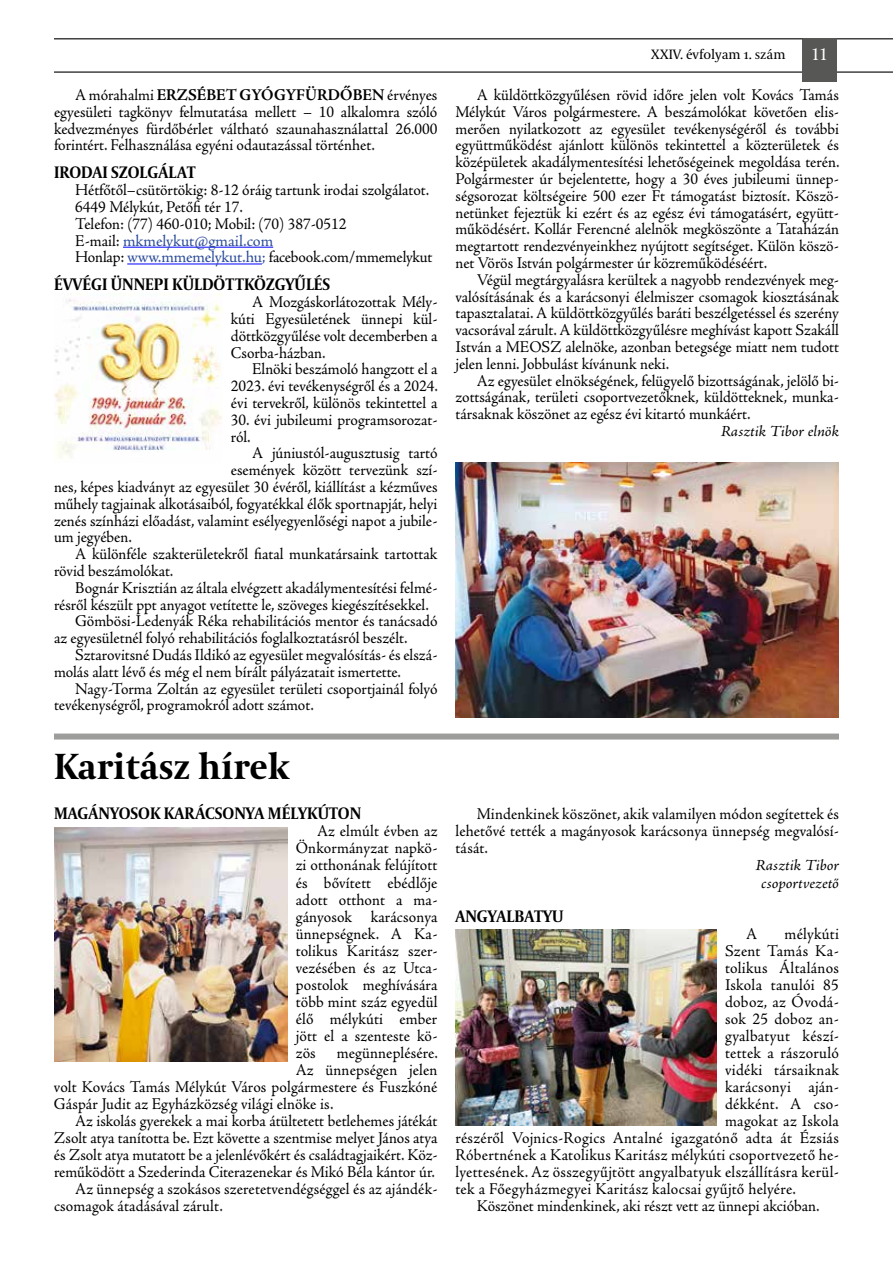
<style>
.page{position:relative;width:893px;height:1263px;background:#fff}
.page>*{position:absolute;margin:0;border:0;box-sizing:border-box;transform-origin:0 0}
.t1{font:700 36px "Coranto 2";color:#000}
.t2{font:16.5px/16.8px "Adobe Jenson Pro";color:#000;text-align:justify;scale:.95 1}
.t3{font:16.5px "Adobe Jenson Pro";letter-spacing:.02em;color:#000;scale:.95 1}
.t4{font:700 16.5px "Coranto 2";color:#000;scale:.95 1}
.t5{font:16.5px "Coranto 2";color:#fff}
.t6{font:italic 15.6px/17px "Adobe Jenson Pro";color:#000;text-align:center;scale:1.05 1}
.t7{font:13.5px "Coranto 2";color:#000}
.s1{font-weight:700}
.s2{color:#2b4b9b}
</style>
<div class="page">
<hr style="left:54px;top:72px;width:839px;height:1px;background:#000">
<div style="left:802px;top:38px;width:35px;height:44px;background:#575756"></div>
<hr style="left:54px;top:38px;width:748px;height:1px;background:#000">
<hr style="left:837px;top:38px;width:56px;height:1px;background:#000">
<hr style="left:123px;top:247px;width:150px;height:1px;background:#00f">
<hr style="left:127px;top:264px;width:135px;height:1px;background:#00f">
<img style="left:54px;top:294px;width:168px;height:164px">
<img style="left:455px;top:462px;width:384px;height:255px">
<img style="left:54px;top:828px;width:233px;height:233px">
<img style="left:455px;top:930px;width:261px;height:195px">
<div style="left:54px;top:733px;width:785px;height:6px;background:#9d9d9c"></div>
<p class="t2" style="left:54px;top:87px;width:405px;text-indent:21px">A mórahalmi <span class="s1">ERZSÉBET GYÓGYFÜRDŐBEN</span> érvényes egyesületi tagkönyv felmutatása mellett – 10 alkalomra szóló kedvezményes fürdőbérlet váltható szaunahasználattal 26.000 forintért. Felhasználása egyéni odautazással történhet.</p>
<p class="t4" style="left:54px;top:162px;width:151px">IRODAI SZOLGÁLAT</p>
<p class="t2" style="left:75px;top:182px;width:377px;text-align:left">Hétfőtől–csütörtökig: 8-12 óráig tartunk irodai szolgálatot.<br>6449 Mélykút, Petőfi tér 17.<br>Telefon: (77) 460-010; Mobil: (70) 387-0512<br>E-mail: <span class="s2">mkmelykut@gmail.com<br></span>Honlap: <span class="s2">www.mmemelykut.hu;</span> facebook.com/mmemelykut</p>
<p class="t4" style="left:54px;top:274px;width:292px">ÉVVÉGI ÜNNEPI KÜLDÖTTKÖZGYŰLÉS</p>
<p class="t2" style="left:231px;top:294px;width:219px;text-indent:21px">A Mozgáskorlátozottak Mély&shy;kúti Egyesületének ünnepi kül&shy;döttközgyűlése volt decemberben a Csorba-házban.</p>
<p class="t2" style="left:231px;top:361px;width:220px;text-indent:21px">Elnöki beszámoló hangzott el a 2023. évi tevékenységről és a 2024. évi tervekről, különös tekintettel a</p>
<p class="t2" style="left:231px;top:411px;width:219px">30. évi jubileumi programsorozat&shy;ról.</p>
<p class="t2" style="left:252px;top:445px;width:197px">A júniustól-augusztusig tartó</p>
<p class="t2" style="left:231px;top:462px;width:219px">események között tervezünk szí-</p>
<p class="t2" style="left:54px;top:479px;width:405px">nes, képes kiadványt az egyesület 30 évéről, kiállítást a kézműves</p>
<p class="t2" style="left:54px;top:495px;width:405px">műhely tagjainak alkotásaiból, fogyatékkal élők sportnapját, helyi</p>
<p class="t2" style="left:54px;top:512px;width:405px">zenés színházi előadást, valamint esélyegyenlőségi napot a jubile-</p>
<p class="t2" style="left:54px;top:529px;width:84px">um jegyében.</p>
<p class="t2" style="left:75px;top:546px;width:383px">A különféle szakterületekről fiatal munkatársaink tartottak</p>
<p class="t2" style="left:54px;top:563px;width:127px">rövid beszámolókat.</p>
<p class="t2" style="left:75px;top:579px;width:383px">Bognár Krisztián az általa elvégzett akadálymentesítési felmé-</p>
<p class="t2" style="left:54px;top:596px;width:396px">résről készült ppt anyagot vetítette le, szöveges kiegészítésekkel.</p>
<p class="t2" style="left:75px;top:613px;width:383px">Gömbösi-Ledenyák Réka rehabilitációs mentor és tanácsadó</p>
<p class="t2" style="left:54px;top:630px;width:374px">az egyesületnél folyó rehabilitációs foglalkoztatásról beszélt.</p>
<p class="t2" style="left:75px;top:647px;width:383px">Sztarovitsné Dudás Ildikó az egyesület megvalósítás- és elszá-</p>
<p class="t2" style="left:54px;top:663px;width:367px">molás alatt lévő és még el nem bírált pályázatait ismertette.</p>
<p class="t2" style="left:75px;top:680px;width:383px">Nagy-Torma Zoltán az egyesület területi csoportjainál folyó</p>
<p class="t2" style="left:54px;top:697px;width:275px">tevékenységről, programokról adott számot.</p>
<h1 class="t1" style="left:54px;top:744px;width:237px">Karitász hírek</h1>
<p class="t4" style="left:54px;top:803px;width:325px">MAGÁNYOSOK KARÁCSONYA MÉLYKÚTON</p>
<p class="t2" style="left:296px;top:823px;width:151px;text-indent:21px">Az elmúlt évben az Önkormányzat napkö&shy;zi otthonának felújított és bővített ebédlője adott otthont a ma&shy;gányosok karácsonya ünnepségnek. A Ka&shy;tolikus Karitász szer&shy;vezésében és az Utca&shy;postolok meghívására több mint száz egyedül élő mélykúti ember jött el a szenteste kö&shy;zös</p>
<p class="t2" style="left:337px;top:1044px;width:108px">megünneplésére.</p>
<p class="t2" style="left:296px;top:1061px;width:151px">Az ünnepségen jelen</p>
<p class="t2" style="left:54px;top:1078px;width:405px">volt Kovács Tamás Mélykút Város polgármestere és Fuszkóné</p>
<p class="t2" style="left:54px;top:1095px;width:296px">Gáspár Judit az Egyházközség világi elnöke is.</p>
<p class="t2" style="left:75px;top:1112px;width:383px">Az iskolás gyerekek a mai korba átültetett betlehemes játékát</p>
<p class="t2" style="left:54px;top:1129px;width:405px">Zsolt atya tanította be. Ezt követte a szentmise melyet János atya</p>
<p class="t2" style="left:54px;top:1146px;width:405px">és Zsolt atya mutatott be a jelenlévőkért és családtagjaikért. Köz-</p>
<p class="t2" style="left:54px;top:1163px;width:403px">reműködött a Szederinda Citerazenekar és Mikó Béla kántor úr.</p>
<p class="t2" style="left:75px;top:1180px;width:383px">Az ünnepség a szokásos szeretetvendégséggel és az ajándék-</p>
<p class="t2" style="left:54px;top:1197px;width:179px">csomagok átadásával zárult.</p>
<p class="t7" style="left:651px;top:46px;width:136px">XXIV. évfolyam 1. szám</p>
<p class="t5" style="left:812px;top:45px;width:17px">11</p>
<p class="t2" style="left:455px;top:87px;width:406px;text-indent:21px">A küldöttközgyűlésen rövid időre jelen volt Kovács Tamás Mélykút Város polgármestere. A beszámolókat követően elis&shy;merően nyilatkozott az egyesület tevékenységéről és további együttműködést ajánlott különös tekintettel a közterületek és középületek akadálymentesítési lehetőségeinek megoldása terén.<br>Polgármester úr bejelentette, hogy a 30 éves jubileumi ünnep&shy;ségsorozat költségeire 500 ezer Ft támogatást biztosít. Köszö&shy;netünket fejeztük ki ezért és az egész évi támogatásért, együtt&shy;működésért. Kollár Ferencné alelnök megköszönte a Tataházán megtartott rendezvényeinkhez nyújtott segítséget. Külön köszö&shy;net Vörös István polgármester úr közreműködéséért.</p>
<p class="t2" style="left:455px;top:271px;width:405px;text-indent:21px">Végül megtárgyalásra kerültek a nagyobb rendezvények meg&shy;valósításának és a karácsonyi élelmiszer csomagok kiosztásának tapasztalatai. A küldöttközgyűlés baráti beszélgetéssel és szerény vacsorával zárult. A küldöttközgyűlésre meghívást kapott Szakáll István a MEOSZ alelnöke, azonban betegsége miatt nem tudott jelen lenni. Jobbulást kívánunk neki.</p>
<p class="t2" style="left:455px;top:372px;width:405px;text-indent:21px">Az egyesület elnökségének, felügyelő bizottságának, jelölő bi&shy;zottságának, területi csoportvezetőknek, küldötteknek, munka&shy;társaknak köszönet az egész évi kitartó munkáért.</p>
<p class="t6" style="left:721px;top:424px;width:114px">Rasztik Tibor elnök</p>
<p class="t2" style="left:455px;top:806px;width:405px;text-indent:21px">Mindenkinek köszönet, akik valamilyen módon segítettek és lehetővé tették a magányosok karácsonya ünnepség megvalósí&shy;tását.</p>
<p class="t6" style="left:756px;top:858px;width:81px">Rasztik Tibor csoportvezető</p>
<p class="t4" style="left:455px;top:905px;width:115px">ANGYALBATYU</p>
<p class="t2" style="left:746px;top:925px;width:13px">A</p>
<p class="t2" style="left:785px;top:925px;width:59px">mélykúti</p>
<p class="t3" style="left:725px;top:941px;width:121px">Szent Tamás Ka-</p>
<p class="t3" style="left:725px;top:958px;width:121px">tolikus Általános</p>
<p class="t2" style="left:725px;top:976px;width:121px">Iskola tanulói 85</p>
<p class="t3" style="left:725px;top:992px;width:121px">doboz, az Óvodá-</p>
<p class="t3" style="left:725px;top:1009px;width:121px">sok 25 doboz an-</p>
<p class="t3" style="left:725px;top:1026px;width:121px">gyalbatyut készí-</p>
<p class="t2" style="left:725px;top:1044px;width:121px">tettek a rászoruló</p>
<p class="t3" style="left:725px;top:1060px;width:121px">vidéki társaiknak</p>
<p class="t3" style="left:725px;top:1077px;width:121px">karácsonyi aján-</p>
<p class="t3" style="left:725px;top:1094px;width:121px">dékként. A cso-</p>
<p class="t2" style="left:725px;top:1112px;width:121px">magokat az Iskola</p>
<p class="t3" style="left:455px;top:1128px;width:405px">részéről Vojnics-Rogics Antalné igazgatónő adta át Ézsiás</p>
<p class="t2" style="left:455px;top:1146px;width:405px">Róbertnének a Katolikus Karitász mélykúti csoportvezető he-</p>
<p class="t3" style="left:455px;top:1162px;width:405px">lyettesének. Az összegyűjtött angyalbatyuk elszállításra kerül-</p>
<p class="t3" style="left:455px;top:1179px;width:360px">tek a Főegyházmegyei Karitász kalocsai gyűjtő helyére.</p>
<p class="t2" style="left:477px;top:1197px;width:362px">Köszönet mindenkinek, aki részt vett az ünnepi akcióban.</p>
</div>
